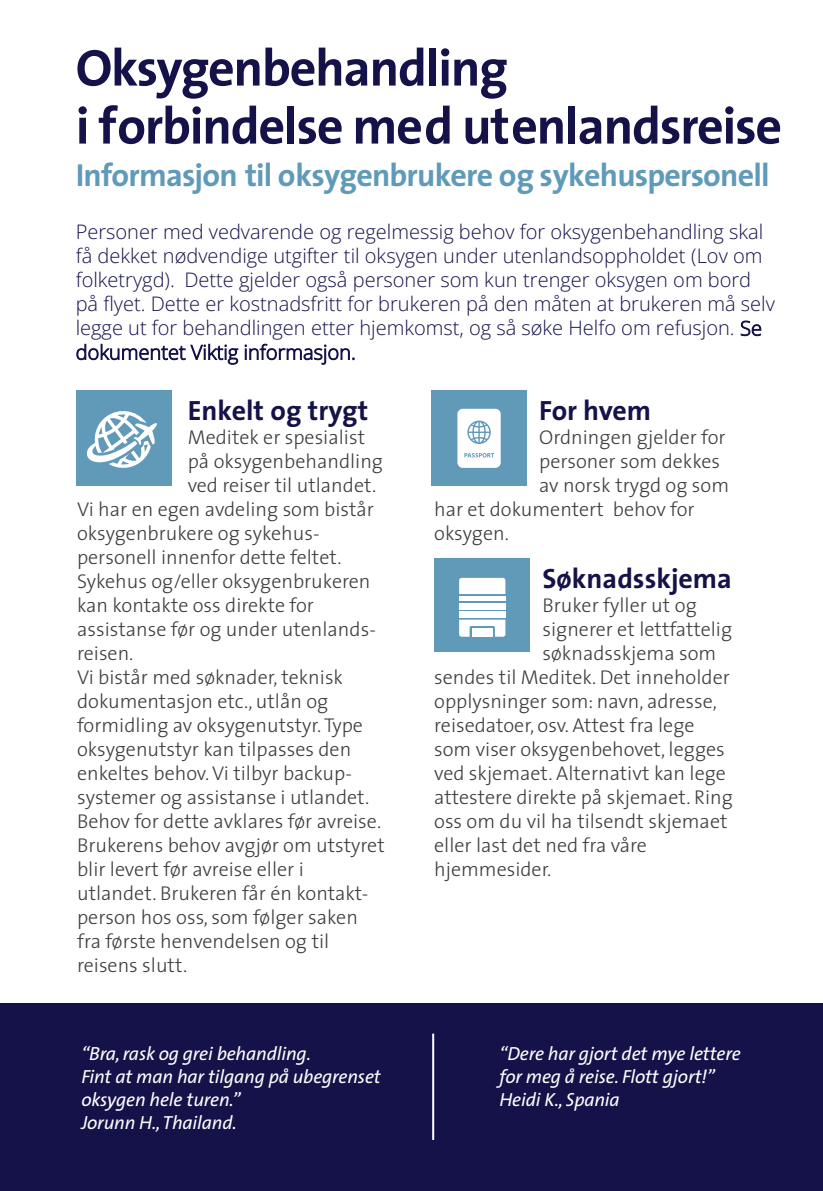
<style>
.page{position:relative;width:823px;height:1191px;background:#fff}
.page>*{position:absolute;margin:0;border:0;box-sizing:border-box;transform-origin:0 0}
.t1{font:700 52px/58px "The Sans";letter-spacing:-.025em;color:#151149}
.t2{font:700 32px "The Sans";letter-spacing:-.025em;color:#5f9ab9}
.t3{font:700 28px "The Sans";color:#151149}
.t4{font:300 20px "The Sans";color:#3e3e3f}
.t5{font:300 20px/24px "Open Sans";color:#151149}
.t6{font:italic 19px/22.8px "The Sans";letter-spacing:-.01em;color:#fff}
</style>
<div class="page">
<div style="left:0;top:1003px;width:822px;height:188px;background:#151149"></div>
<div style="left:76px;top:390px;width:95px;height:95px;background:#6199b9"></div>
<svg style="left:87px;top:411px;width:70px;height:57px"></svg>
<div style="left:434px;top:558px;width:95px;height:94px;background:#6199b9"></div>
<svg style="left:459px;top:578px;width:46px;height:16px"></svg>
<div style="left:459px;top:603px;width:46px;height:6px;background:#fff"></div>
<svg style="left:459px;top:619px;width:46px;height:18px"></svg>
<div style="left:459px;top:611px;width:46px;height:6px;background:#fff"></div>
<div style="left:459px;top:596px;width:46px;height:5px;background:#fff"></div>
<div style="left:431px;top:390px;width:95px;height:96px;background:#6199b9"></div>
<svg style="left:457px;top:409px;width:43px;height:59px;background:#e8f0f5"></svg>
<hr style="left:432px;top:1033px;width:2px;height:107px;background:#fff">
<h1 class="t1" style="left:76px;top:38px;width:707px">Oksygenbehandling<br>i forbindelse med utenlandsreise</h1>
<h2 class="t2" style="left:76px;top:148px;width:695px">Informasjon til oksygenbrukere og sykehuspersonell</h2>
<p class="t5" style="left:76px;top:220px;width:700px">Personer med vedvarende og regelmessig behov for oksygenbehandling skal få dekket nødvendige utgifter til oksygen under utenlandsoppholdet (Lov om folketrygd). Dette gjelder også personer som kun trenger oksygen om bord på flyet. Dette er kostnadsfritt for brukeren på den måten at brukeren må selv legge ut for behandlingen etter hjemkomst, og så søke Helfo om refusjon. Se dokumentet Viktig informasjon.</p>
<h3 class="t3" style="left:188px;top:387px;width:182px">Enkelt og trygt</h3>
<p class="t4" style="left:188px;top:421px;width:179px">Meditek er spesialist</p>
<p class="t4" style="left:188px;top:445px;width:197px">på oksygenbehandling</p>
<p class="t4" style="left:188px;top:469px;width:190px">ved reiser til utlandet.</p>
<p class="t4" style="left:77px;top:493px;width:298px">Vi har en egen avdeling som bistår</p>
<p class="t4" style="left:77px;top:517px;width:244px">oksygenbrukere og sykehus-</p>
<p class="t4" style="left:77px;top:541px;width:266px">personell innenfor dette feltet.</p>
<p class="t4" style="left:77px;top:565px;width:295px">Sykehus og/eller oksygenbrukeren</p>
<p class="t4" style="left:77px;top:589px;width:238px">kan kontakte oss direkte for</p>
<p class="t4" style="left:77px;top:613px;width:300px">assistanse før og under utenlands-</p>
<p class="t4" style="left:77px;top:637px;width:58px">reisen.</p>
<p class="t4" style="left:77px;top:661px;width:267px">Vi bistår med søknader, teknisk</p>
<p class="t4" style="left:77px;top:685px;width:252px">dokumentasjon etc., utlån og</p>
<p class="t4" style="left:77px;top:709px;width:287px">formidling av oksygenutstyr. Type</p>
<p class="t4" style="left:77px;top:733px;width:275px">oksygenutstyr kan tilpasses den</p>
<p class="t4" style="left:77px;top:757px;width:274px">enkeltes behov. Vi tilbyr backup-</p>
<p class="t4" style="left:77px;top:781px;width:294px">systemer og assistanse i utlandet.</p>
<p class="t4" style="left:77px;top:805px;width:305px">Behov for dette avklares før avreise.</p>
<p class="t4" style="left:77px;top:829px;width:309px">Brukerens behov avgjør om utstyret</p>
<p class="t4" style="left:77px;top:853px;width:228px">blir levert før avreise eller i</p>
<p class="t4" style="left:77px;top:877px;width:293px">utlandet. Brukeren får én kontakt-</p>
<p class="t4" style="left:77px;top:901px;width:282px">person hos oss, som følger saken</p>
<p class="t4" style="left:77px;top:925px;width:253px">fra første henvendelsen og til</p>
<p class="t4" style="left:77px;top:949px;width:111px">reisens slutt.</p>
<h3 class="t3" style="left:539px;top:387px;width:113px">For hvem</h3>
<p class="t4" style="left:539px;top:421px;width:188px">Ordningen gjelder for</p>
<p class="t4" style="left:539px;top:445px;width:182px">personer som dekkes</p>
<p class="t4" style="left:539px;top:469px;width:191px">av norsk trygd og som</p>
<p class="t4" style="left:434px;top:493px;width:262px">har et dokumentert behov for</p>
<p class="t4" style="left:434px;top:517px;width:76px">oksygen.</p>
<h3 class="t3" style="left:542px;top:555px;width:191px">Søknadsskjema</h3>
<p class="t4" style="left:542px;top:589px;width:156px">Bruker fyller ut og</p>
<p class="t4" style="left:542px;top:613px;width:191px">signerer et lettfattelig</p>
<p class="t4" style="left:542px;top:637px;width:175px">søknadsskjema som</p>
<p class="t4" style="left:434px;top:661px;width:297px">sendes til Meditek. Det inneholder</p>
<p class="t4" style="left:434px;top:685px;width:284px">opplysninger som: navn, adresse,</p>
<p class="t4" style="left:434px;top:709px;width:262px">reisedatoer, osv. Attest fra lege</p>
<p class="t4" style="left:434px;top:733px;width:292px">som viser oksygenbehovet, legges</p>
<p class="t4" style="left:434px;top:757px;width:293px">ved skjemaet. Alternativt kan lege</p>
<p class="t4" style="left:434px;top:781px;width:300px">attestere direkte på skjemaet. Ring</p>
<p class="t4" style="left:434px;top:805px;width:294px">oss om du vil ha tilsendt skjemaet</p>
<p class="t4" style="left:434px;top:829px;width:214px">eller last det ned fra våre</p>
<p class="t4" style="left:434px;top:853px;width:119px">hjemmesider.</p>
<p class="t6" style="left:81px;top:1041px;width:301px">“Bra, rask og grei behandling.<br>Fint at man har tilgang på ubegrenset oksygen hele turen.”<br>Jorunn H., Thailand.</p>
<p class="t6" style="left:499px;top:1041px;width:242px">“Dere har gjort det mye lettere for meg å reise. Flott gjort!”<br>Heidi K., Spania</p>
</div>
